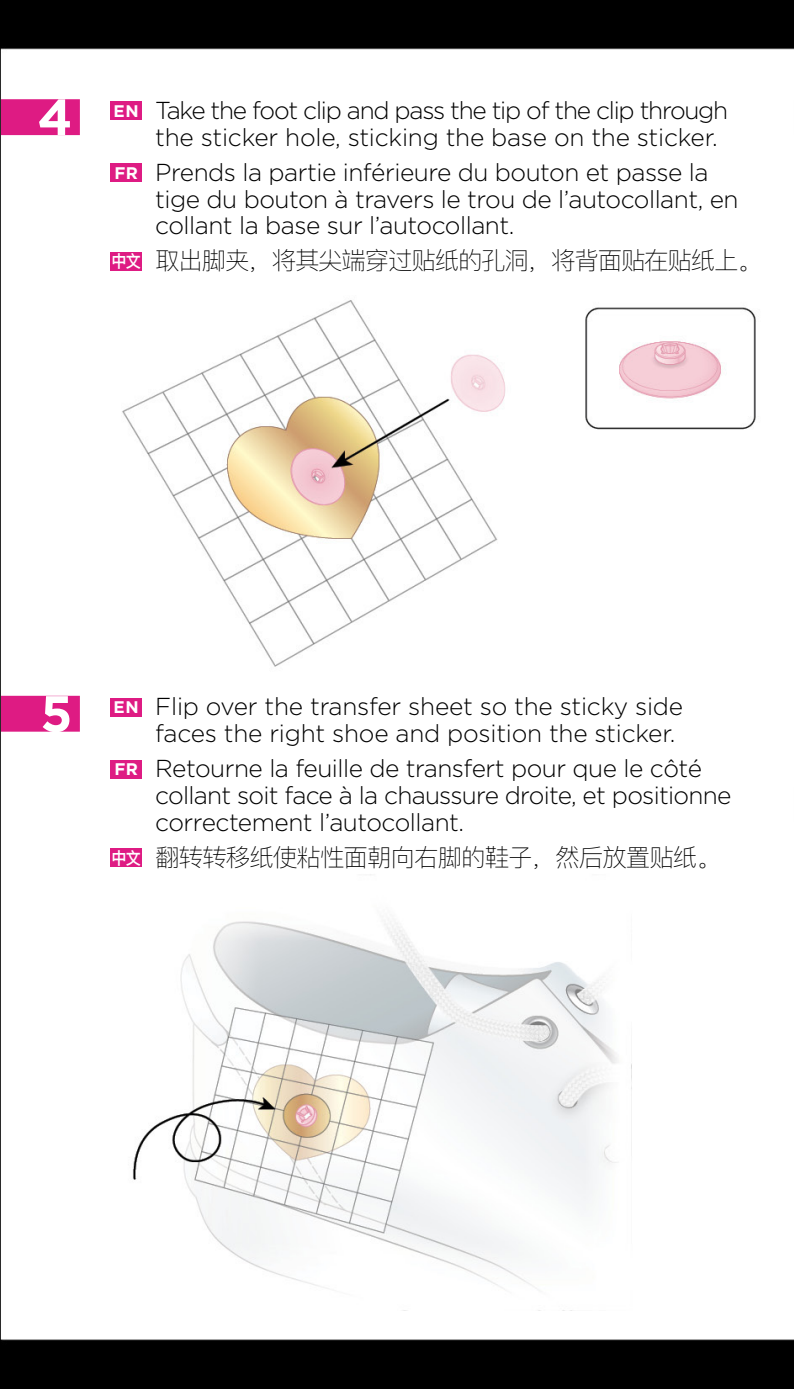
<style>
.page{position:relative;width:794px;height:1389px;background:#fff}
.page>*{position:absolute;margin:0;border:0;box-sizing:border-box;transform-origin:0 0}
.t1{font:700 50.75px "Gotham";color:#fff}
.t2{font:300 24.5px/26.9px "Gotham";letter-spacing:-.02em;color:#000}
.t3{font:300 24.5px/26.9px "Gotham";letter-spacing:-.045em;color:#000}
.t4{font:100 24.5px "Ping Fang SC";letter-spacing:-.045em;color:#000}
.t5{font:700 16.8px "Gotham";letter-spacing:.035em;color:#fff}
.t6{font:600 16.8px "Ping Fang SC";color:#fff;scale:.9 1}
</style>
<div class="page">
<img style="left:0;top:0;width:794px;height:1389px">
<div style="left:111px;top:102px;width:31px;height:18px;background:#de1b83"></div>
<div style="left:111px;top:163px;width:31px;height:19px;background:#de1b83"></div>
<div style="left:111px;top:252px;width:31px;height:18px;background:#de1b83"></div>
<div style="left:1px;top:99px;width:79px;height:36px;background:#de1b83"></div>
<hr style="left:793px;top:99px;width:1px;height:36px;background:#de1b83">
<div style="left:111px;top:698px;width:31px;height:18px;background:#de1b83"></div>
<div style="left:111px;top:760px;width:31px;height:18px;background:#de1b83"></div>
<div style="left:111px;top:849px;width:31px;height:18px;background:#de1b83"></div>
<div style="left:1px;top:696px;width:79px;height:36px;background:#de1b83"></div>
<hr style="left:793px;top:787px;width:1px;height:35px;background:#de1b83">
<h1 class="t1" style="left:37px;top:88px;width:36px">4</h1>
<p class="t5" style="left:114px;top:101px;width:27px">EN</p>
<p class="t5" style="left:114px;top:163px;width:25px">FR</p>
<p class="t6" style="left:112px;top:251px;width:34px">中文</p>
<p class="t3" style="left:155px;top:96px;width:574px">Take the foot clip and pass the tip of the clip through the sticker hole, sticking the base on the sticker.</p>
<p class="t2" style="left:155px;top:158px;width:585px">Prends la partie inférieure du bouton et passe la tige du bouton à travers le trou de l’autocollant, en collant la base sur l’autocollant.</p>
<p class="t4" style="left:155px;top:246px;width:608px">取出脚夹，将其尖端穿过贴纸的孔洞，将背面贴在贴纸上。</p>
<h1 class="t1" style="left:40px;top:684px;width:33px">5</h1>
<p class="t5" style="left:114px;top:698px;width:27px">EN</p>
<p class="t5" style="left:114px;top:760px;width:25px">FR</p>
<p class="t6" style="left:112px;top:848px;width:34px">中文</p>
<p class="t2" style="left:155px;top:693px;width:529px">Flip over the transfer sheet so the sticky side faces the right shoe and position the sticker.</p>
<p class="t2" style="left:155px;top:755px;width:577px">Retourne la feuille de transfert pour que le côté collant soit face à la chaussure droite, et positionne correctement l’autocollant.</p>
<p class="t4" style="left:155px;top:842px;width:567px">翻转转移纸使粘性面朝向右脚的鞋子，然后放置贴纸。</p>
</div>
